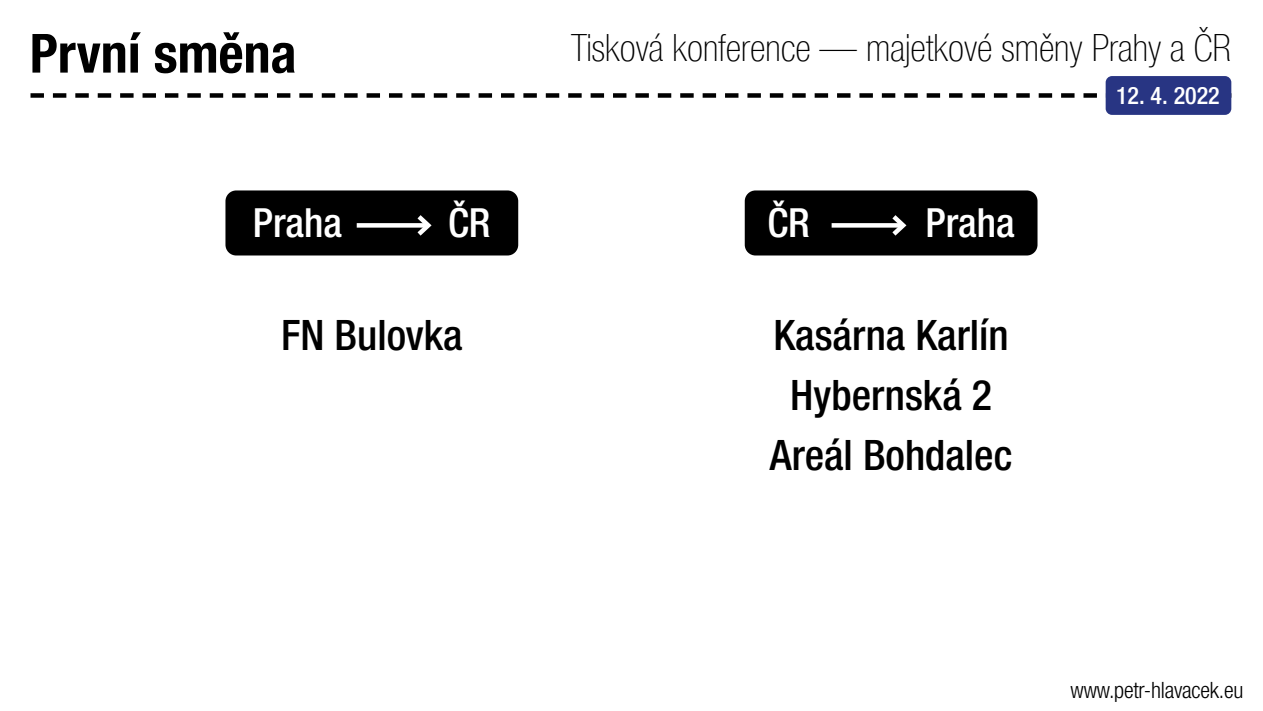
<style>
.page{position:relative;width:1263px;height:711px;background:#fff}
.page>*{position:absolute;margin:0;border:0;box-sizing:border-box;transform-origin:0 0}
.t1{font:700 condensed 54px "Helvetica Neue LT Com";color:#000}
.t2{font:500 condensed 42px "Helvetica Neue LT Com";color:#000}
.t3{font:500 condensed 40.2px "Helvetica Neue LT Com";color:#fff}
.t4{font:100 condensed 37.5px "Helvetica Neue LT Com";color:#000}
.t5{font:500 condensed 24px "Helvetica Neue LT Com";color:#fff}
.t6{font:300 condensed 22.5px "Helvetica Neue LT Com";letter-spacing:-.01em;color:#000}
</style>
<div class="page">
<svg style="left:31px;top:93px;width:1075px;height:5px"></svg>
<div style="left:1106px;top:76px;width:125px;height:39px;background:#283583;border-radius:6px"></div>
<div style="left:225px;top:190px;width:293px;height:65px;background:#000;border-radius:11px"></div>
<div style="left:745px;top:190px;width:292px;height:65px;background:#000;border-radius:11px"></div>
<svg style="left:357px;top:223px;width:56px;height:4px"></svg>
<svg style="left:413px;top:215px;width:19px;height:21px"></svg>
<svg style="left:832px;top:223px;width:55px;height:4px"></svg>
<svg style="left:887px;top:215px;width:20px;height:21px"></svg>
<p class="t1" style="left:30px;top:21px;width:268px">První směna</p>
<p class="t4" style="left:571px;top:26px;width:662px">Tisková konference — majetkové směny Prahy a ČR</p>
<p class="t5" style="left:1116px;top:81px;width:105px">12. 4. 2022</p>
<p class="t3" style="left:253px;top:199px;width:91px">Praha</p>
<p class="t3" style="left:448px;top:199px;width:44px">ČR</p>
<p class="t3" style="left:767px;top:199px;width:44px">ČR</p>
<p class="t3" style="left:925px;top:199px;width:91px">Praha</p>
<p class="t2" style="left:281px;top:309px;width:183px">FN Bulovka</p>
<p class="t2" style="left:773px;top:309px;width:237px">Kasárna Karlín</p>
<p class="t2" style="left:790px;top:369px;width:203px">Hybernská 2</p>
<p class="t2" style="left:770px;top:430px;width:244px">Areál Bohdalec</p>
<p class="t6" style="left:1070px;top:676px;width:174px">www.petr-hlavacek.eu</p>
</div>
